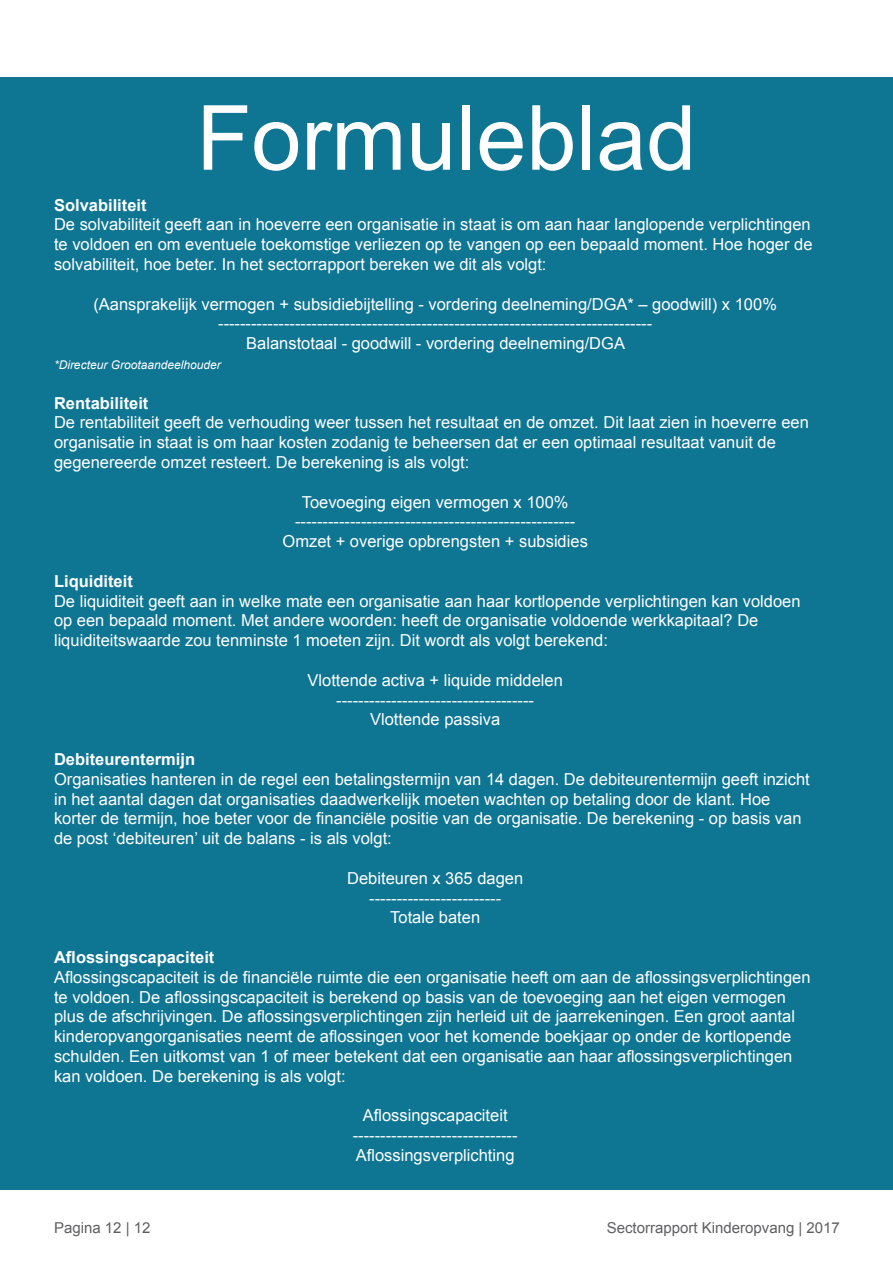
<style>
.page{position:relative;width:893px;height:1263px;background:#fff}
.page>*{position:absolute;margin:0;border:0;box-sizing:border-box;transform-origin:0 0}
.t1{font:90px "Arial";color:#fff}
.t2{font:16.5px/19.8px "Arial";color:#fff;text-align:center}
.t3{font:700 16.5px "Arial";color:#fff}
.t4{font:15px "Arial";color:#5f5f62}
.t5{font:italic 12px "Arial";color:#fff}
</style>
<div class="page">
<div style="left:0;top:77px;width:893px;height:1113px;background:#0e7593"></div>
<p class="t1" style="left:196px;top:79px;width:502px">Formuleblad</p>
<p class="t3" style="left:54px;top:194px;width:94px">Solvabiliteit</p>
<p class="t2" style="left:54px;top:215px;width:760px;text-align:justify">De solvabiliteit geeft aan in hoeverre een organisatie in staat is om aan haar langlopende verplichtingen te voldoen en om eventuele toekomstige verliezen op te vangen op een bepaald moment. Hoe hoger de solvabiliteit, hoe beter. In het sectorrapport bereken we dit als volgt:</p>
<p class="t2" style="left:93px;top:294px;width:685px">(Aansprakelijk vermogen + subsidiebijtelling - vordering deelneming/DGA* – goodwill) x 100% -------------------------------------------------------------------------------</p>
<p class="t2" style="left:246px;top:334px;width:380px">Balanstotaal - goodwill - vordering deelneming/DGA</p>
<p class="t5" style="left:54px;top:357px;width:168px">*Directeur Grootaandeelhouder</p>
<p class="t3" style="left:54px;top:392px;width:96px">Rentabiliteit</p>
<p class="t2" style="left:54px;top:413px;width:756px;text-align:left">De rentabiliteit geeft de verhouding weer tussen het resultaat en de omzet. Dit laat zien in hoeverre een organisatie in staat is om haar kosten zodanig te beheersen dat er een optimaal resultaat vanuit de</p>
<p class="t2" style="left:54px;top:452px;width:417px">gegenereerde omzet resteert. De berekening is als volgt:</p>
<p class="t2" style="left:295px;top:492px;width:282px">Toevoeging eigen vermogen x 100% ---------------------------------------------------</p>
<p class="t2" style="left:282px;top:532px;width:307px">Omzet + overige opbrengsten + subsidies</p>
<p class="t3" style="left:54px;top:570px;width:80px">Liquiditeit</p>
<p class="t2" style="left:54px;top:591px;width:748px;text-align:left">De liquiditeit geeft aan in welke mate een organisatie aan haar kortlopende verplichtingen kan voldoen op een bepaald moment. Met andere woorden: heeft de organisatie voldoende werkkapitaal? De</p>
<p class="t2" style="left:54px;top:631px;width:555px">liquiditeitswaarde zou tenminste 1 moeten zijn. Dit wordt als volgt berekend:</p>
<p class="t2" style="left:307px;top:670px;width:257px">Vlottende activa + liquide middelen ------------------------------------</p>
<p class="t2" style="left:370px;top:710px;width:132px">Vlottende passiva</p>
<p class="t3" style="left:54px;top:748px;width:143px">Debiteurentermijn</p>
<p class="t2" style="left:54px;top:769px;width:757px;text-align:left">Organisaties hanteren in de regel een betalingstermijn van 14 dagen. De debiteurentermijn geeft inzicht in het aantal dagen dat organisaties daadwerkelijk moeten wachten op betaling door de klant. Hoe</p>
<p class="t2" style="left:54px;top:809px;width:749px;text-align:left">korter de termijn, hoe beter voor de financiële positie van de organisatie. De berekening - op basis van de post ‘debiteuren’ uit de balans - is als volgt:</p>
<p class="t2" style="left:347px;top:868px;width:178px">Debiteuren x 365 dagen ------------------------</p>
<p class="t2" style="left:390px;top:908px;width:91px">Totale baten</p>
<p class="t3" style="left:54px;top:946px;width:162px">Aflossingscapaciteit</p>
<p class="t2" style="left:54px;top:967px;width:758px;text-align:left">Aflossingscapaciteit is de financiële ruimte die een organisatie heeft om aan de aflossingsverplichtingen te voldoen. De aflossingscapaciteit is berekend op basis van de toevoeging aan het eigen vermogen plus de afschrijvingen. De aflossingsverplichtingen zijn herleid uit de jaarrekeningen. Een groot aantal kinderopvangorganisaties neemt de aflossingen voor het komende boekjaar op onder de kortlopende schulden. Een uitkomst van 1 of meer betekent dat een organisatie aan haar aflossingsverplichtingen kan voldoen. De berekening is als volgt:</p>
<p class="t2" style="left:353px;top:1106px;width:166px">Aflossingscapaciteit ------------------------------</p>
<p class="t2" style="left:356px;top:1145px;width:160px">Aflossingsverplichting</p>
<p class="t4" style="left:54px;top:1217px;width:98px">Pagina 12 | 12</p>
<p class="t4" style="left:607px;top:1217px;width:235px">Sectorrapport Kinderopvang | 2017</p>
</div>
